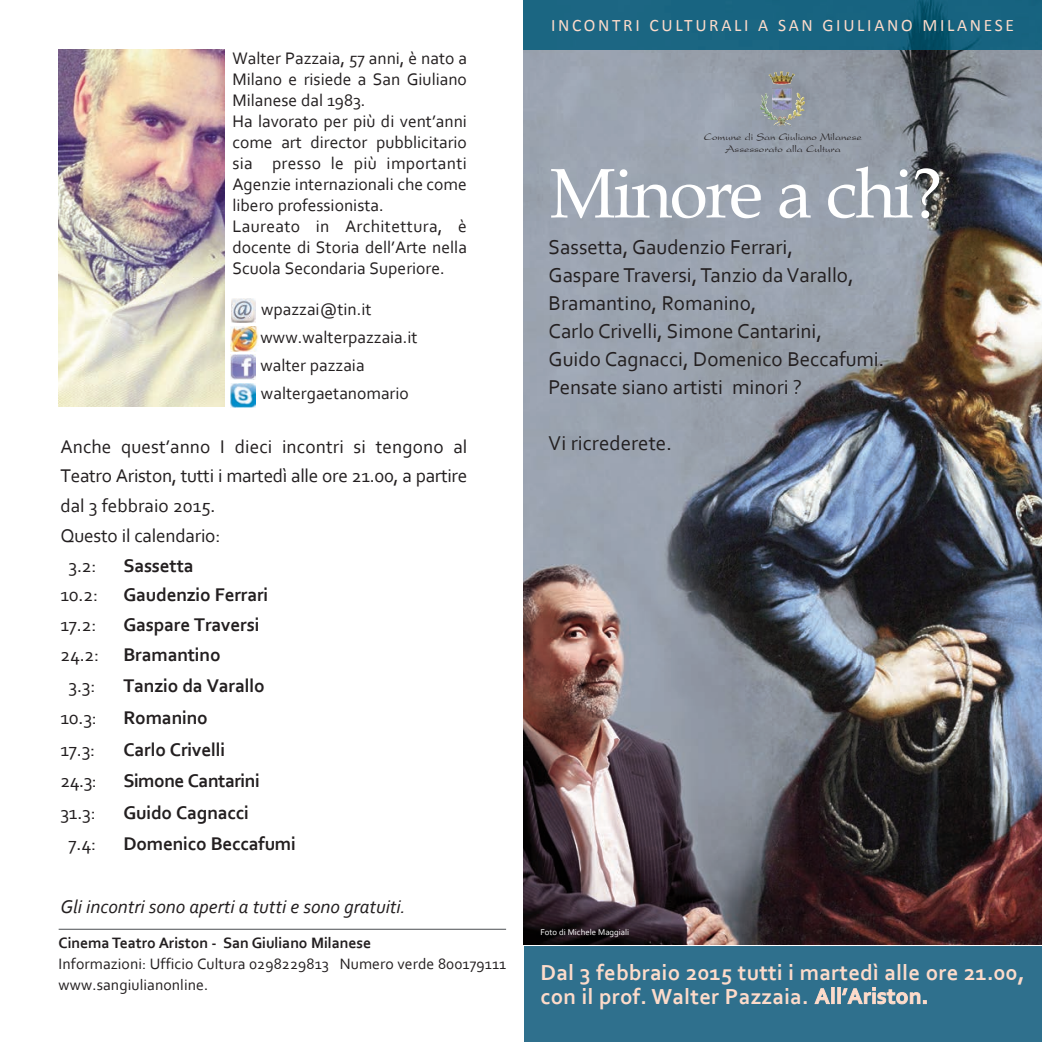
<style>
.page{position:relative;width:1042px;height:1042px;background:#fff}
.page>*{position:absolute;margin:0;border:0;box-sizing:border-box;transform-origin:0 0}
.t1{font:70px "Book Antiqua";letter-spacing:-.035em;color:#fff}
.t2{font:700 22.75px/24.5px "Corbel";letter-spacing:.01em;color:#fddbca}
.t3{font:21px/28px "Corbel";color:#231f20}
.t4{font:19.25px "Corbel";letter-spacing:-.01em;color:#231f20}
.t5{font:700 19.25px/29.8px "Corbel";letter-spacing:-.01em;color:#231f20}
.t6{font:italic 19.25px "Corbel";color:#231f20}
.t7{font:17.5px/21px "Corbel";color:#231f20}
.t8{font:17.5px "Calibri";letter-spacing:.15em;color:#fddbca}
.t9{font:15.75px/21px "Corbel";letter-spacing:.005em;color:#231f20}
.t10{font:700 15.75px "Corbel";letter-spacing:-.005em;color:#231f20}
.t11{font:10.67px/13px "President Plain";color:#231f20;text-align:center}
.t12{font:8.75px "Corbel";color:#fff}
.s1{font-weight:400}
</style>
<div class="page">
<img style="left:524px;top:50px;width:518px;height:894px">
<div style="left:524px;top:0;width:518px;height:50px;background:#186481"></div>
<div style="left:524px;top:946px;width:518px;height:96px;background:#2f708d"></div>
<img style="left:59px;top:50px;width:165px;height:357px">
<img style="left:759px;top:93px;width:34px;height:26px">
<img style="left:231px;top:355px;width:25px;height:25px">
<img style="left:231px;top:384px;width:25px;height:23px">
<img style="left:231px;top:298px;width:24px;height:24px">
<img style="left:230px;top:327px;width:29px;height:24px">
<hr style="left:59px;top:928px;width:447px;height:2px;background:#76787b">
<p class="t7" style="left:232px;top:48px;width:236px">Walter Pazzaia, 57 anni, è nato a<br>Milano e risiede a San Giuliano<br>Milanese dal 1983.<br>Ha lavorato per più di vent’anni come art director pubblicitario sia presso le più importanti<br>Agenzie internazionali che come libero professionista.<br>Laureato in Architettura, è docente di Storia dell’Arte nella<br>Scuola Secondaria Superiore.</p>
<p class="t7" style="left:260px;top:295px;width:159px;line-height:28px">wpazzai@tin.it www.walterpazzaia.it walter pazzaia waltergaetanomario</p>
<p class="t4" style="left:60px;top:434px;width:408px">Anche quest’anno I dieci incontri si tengono al</p>
<p class="t4" style="left:60px;top:464px;width:408px">Teatro Ariston, tutti i martedì alle ore 21.00, a partire</p>
<p class="t4" style="left:60px;top:494px;width:157px">dal 3 febbraio 2015.</p>
<p class="t4" style="left:60px;top:523px;width:162px">Questo il calendario:</p>
<p class="t4" style="left:68px;top:553px;width:30px">3.2:</p>
<p class="t5" style="left:123px;top:550px;width:72px">Sassetta</p>
<p class="t4" style="left:60px;top:583px;width:39px">10.2:</p>
<p class="t5" style="left:123px;top:580px;width:146px">Gaudenzio Ferrari</p>
<p class="t4" style="left:60px;top:613px;width:38px">17.2:</p>
<p class="t5" style="left:60px;top:610px;width:201px;text-indent:63px">Gaspare Traversi<br><span class="s1">24.2:</span> Bramantino</p>
<p class="t4" style="left:68px;top:674px;width:29px">3.3:</p>
<p class="t5" style="left:123px;top:671px;width:143px">Tanzio da Varallo</p>
<p class="t4" style="left:60px;top:705px;width:38px">10.3:</p>
<p class="t5" style="left:123px;top:702px;width:86px">Romanino</p>
<p class="t4" style="left:60px;top:737px;width:36px">17.3:</p>
<p class="t5" style="left:123px;top:734px;width:103px">Carlo Crivelli</p>
<p class="t4" style="left:60px;top:768px;width:38px">24.3:</p>
<p class="t5" style="left:123px;top:765px;width:138px">Simone Cantarini</p>
<p class="t4" style="left:60px;top:800px;width:37px">31.3:</p>
<p class="t5" style="left:123px;top:797px;width:127px">Guido Cagnacci</p>
<p class="t4" style="left:68px;top:831px;width:29px">7.4:</p>
<p class="t5" style="left:123px;top:828px;width:174px">Domenico Beccafumi</p>
<p class="t6" style="left:60px;top:894px;width:347px">Gli incontri sono aperti a tutti e sono gratuiti.</p>
<p class="t10" style="left:59px;top:933px;width:314px">Cinema Teatro Ariston - San Giuliano Milanese</p>
<p class="t9" style="left:59px;top:953px;width:449px">Informazioni: Ufficio Cultura 0298229813 Numero verde 800179111 www.sangiulianonline.</p>
<p class="t8" style="left:551px;top:14px;width:464px">INCONTRI CULTURALI A SAN GIULIANO MILANESE</p>
<p class="t11" style="left:704px;top:131px;width:159px">Comune di San Giuliano Milanese<br>Assessorato alla Cultura</p>
<h1 class="t1" style="left:549px;top:153px;width:394px">Minore a chi?</h1>
<p class="t3" style="left:548px;top:233px;width:337px">Sassetta, Gaudenzio Ferrari,<br>Gaspare Traversi, Tanzio da Varallo,<br>Bramantino, Romanino,<br>Carlo Crivelli, Simone Cantarini,<br>Guido Cagnacci, Domenico Beccafumi.<br>Pensate siano artisti minori ?</p>
<p class="t3" style="left:548px;top:429px;width:125px">Vi ricrederete.</p>
<p class="t12" style="left:540px;top:927px;width:90px">Foto di Michele Maggiali</p>
<h2 class="t2" style="left:540px;top:959px;width:486px">Dal 3 febbraio 2015 tutti i martedì alle ore 21.00, con il prof. Walter Pazzaia. All’Ariston.</h2>
</div>
